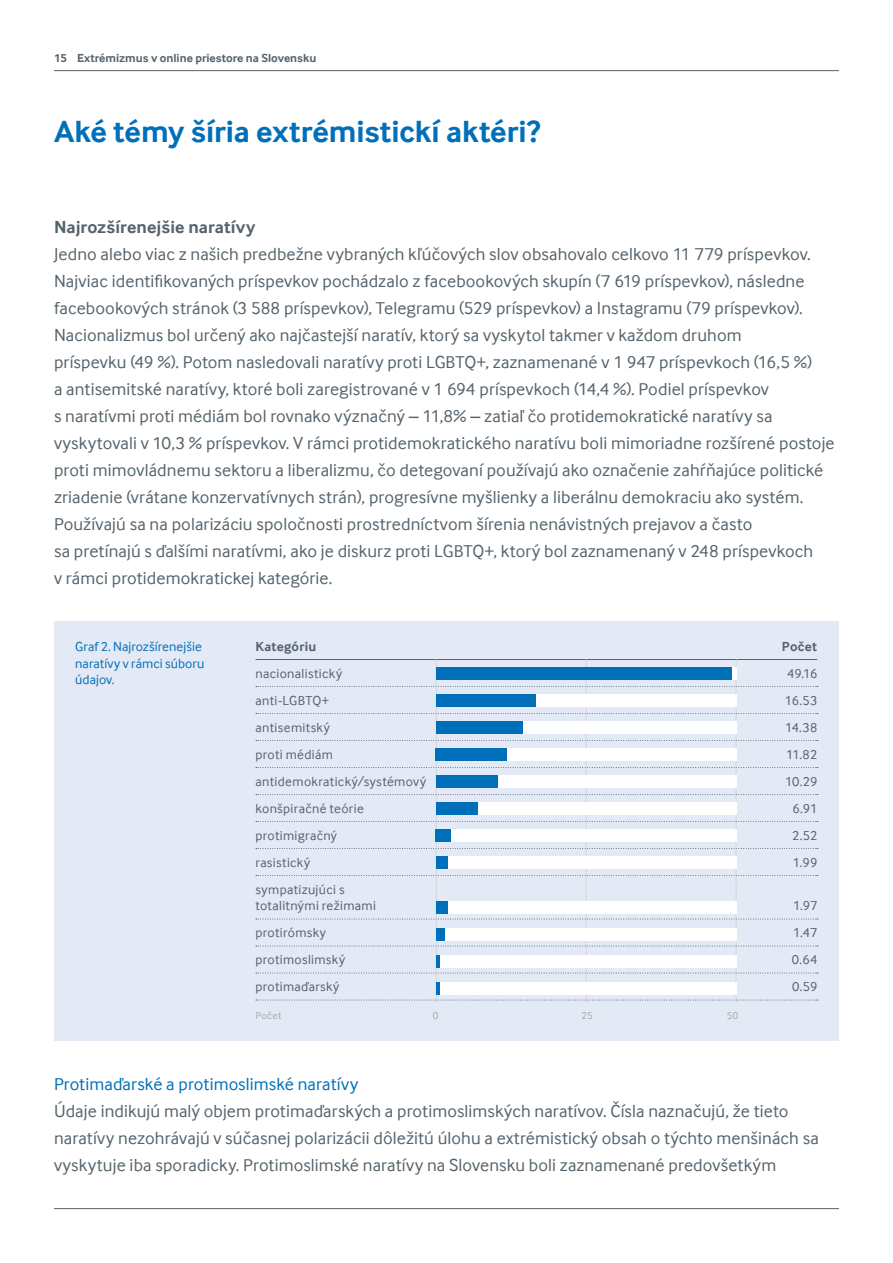
<style>
.page{position:relative;width:893px;height:1263px;background:#fff}
.page>*{position:absolute;margin:0;border:0;box-sizing:border-box;transform-origin:0 0}
.Section_heading{font:700 31.5px "Interface Corp";color:#006fb9}
.Body_copy___grey{font:18px/27px "Interface Corp";letter-spacing:.005em;color:#55636c}
.Body_copy___grey-2{font:18px "Interface Corp";letter-spacing:.005em;color:#006fb9}
.Body_copy___grey-3{font:700 18px "Interface Corp";letter-spacing:.005em;color:#55636c}
.Body_copy___grey-4{font:13.5px "Interface Corp";letter-spacing:.025em;color:#55636c}
.Body_copy___grey-5{font:13.5px/16.5px "Interface Corp";letter-spacing:.005em;color:#006fb9}
.Body_copy___grey-6{font:700 13.5px "Interface Corp";letter-spacing:.02em;color:#55636c}
.t1{font:700 12px "Interface Corp";color:#55636c}
.Bullet_list{font:10.5px "Interface Corp";letter-spacing:.02em;color:#a8aaa9}
</style>
<div class="page">
<hr style="left:54px;top:70px;width:785px;height:1px;background:#55636c">
<hr style="left:54px;top:1208px;width:785px;height:1px;background:#55636c">
<div style="left:54px;top:621px;width:785px;height:419px;background:#e3e9f5"></div>
<svg style="left:256px;top:659px;width:562px;height:343px"></svg>
<div style="left:436px;top:694px;width:99px;height:12px;background:#006fb9"></div>
<div style="left:436px;top:856px;width:12px;height:13px;background:#006fb9"></div>
<p class="t1" style="left:54px;top:51px;width:264px">15 Extrémizmus v online priestore na Slovensku</p>
<p class="Section_heading" style="left:54px;top:114px;width:488px">Aké témy šíria extrémistickí aktéri?</p>
<p class="Body_copy___grey-3" style="left:54px;top:217px;width:203px">Najrozšírenejšie naratívy</p>
<p class="Body_copy___grey" style="left:54px;top:241px;width:782px">Jedno alebo viac z našich predbežne vybraných kľúčových slov obsahovalo celkovo 11 779 príspevkov.<br>Najviac identifikovaných príspevkov pochádzalo z facebookových skupín (7 619 príspevkov), následne facebookových stránok (3 588 príspevkov), Telegramu (529 príspevkov) a Instagramu (79 príspevkov).<br>Nacionalizmus bol určený ako najčastejší naratív, ktorý sa vyskytol takmer v každom druhom<br>príspevku (49 %). Potom nasledovali naratívy proti LGBTQ+, zaznamenané v 1 947 príspevkoch (16,5 %)<br>a antisemitské naratívy, ktoré boli zaregistrované v 1 694 príspevkoch (14,4 %). Podiel príspevkov<br>s naratívmi proti médiám bol rovnako význačný – 11,8% – zatiaľ čo protidemokratické naratívy sa vyskytovali v 10,3 % príspevkov. V rámci protidemokratického naratívu boli mimoriadne rozšírené postoje proti mimovládnemu sektoru a liberalizmu, čo detegovaní používajú ako označenie zahŕňajúce politické zriadenie (vrátane konzervatívnych strán), progresívne myšlienky a liberálnu demokraciu ako systém.<br>Používajú sa na polarizáciu spoločnosti prostredníctvom šírenia nenávistných prejavov a často<br>sa pretínajú s ďalšími naratívmi, ako je diskurz proti LGBTQ+, ktorý bol zaznamenaný v 248 príspevkoch<br>v rámci protidemokratickej kategórie.</p>
<p class="Body_copy___grey-5" style="left:75px;top:638px;width:131px">Graf 2. Najrozšírenejšie naratívy v rámci súboru údajov.</p>
<p class="Body_copy___grey-6" style="left:256px;top:638px;width:62px">Kategóriu</p>
<p class="Body_copy___grey-6" style="left:782px;top:638px;width:37px">Počet</p>
<p class="Body_copy___grey-4" style="left:256px;top:665px;width:88px">nacionalistický</p>
<p class="Body_copy___grey-4" style="left:787px;top:665px;width:32px">49.16</p>
<p class="Body_copy___grey-4" style="left:256px;top:692px;width:75px">anti-LGBTQ+</p>
<p class="Body_copy___grey-4" style="left:785px;top:692px;width:34px">16.53</p>
<p class="Body_copy___grey-4" style="left:256px;top:719px;width:76px">antisemitský</p>
<p class="Body_copy___grey-4" style="left:785px;top:719px;width:34px">14.38</p>
<p class="Body_copy___grey-4" style="left:256px;top:746px;width:79px">proti médiám</p>
<p class="Body_copy___grey-4" style="left:786px;top:746px;width:33px">11.82</p>
<p class="Body_copy___grey-4" style="left:256px;top:773px;width:172px">antidemokratický/systémový</p>
<p class="Body_copy___grey-4" style="left:785px;top:773px;width:34px">10.29</p>
<p class="Body_copy___grey-4" style="left:256px;top:800px;width:110px">konšpiračné teórie</p>
<p class="Body_copy___grey-4" style="left:792px;top:800px;width:26px">6.91</p>
<p class="Body_copy___grey-4" style="left:256px;top:827px;width:83px">protimigračný</p>
<p class="Body_copy___grey-4" style="left:792px;top:827px;width:27px">2.52</p>
<p class="Body_copy___grey-4" style="left:256px;top:854px;width:56px">rasistický</p>
<p class="Body_copy___grey-4" style="left:793px;top:854px;width:26px">1.99</p>
<p class="Body_copy___grey-4" style="left:256px;top:881px;width:90px">sympatizujúci s</p>
<p class="Body_copy___grey-4" style="left:256px;top:898px;width:122px">totalitnými režimami</p>
<p class="Body_copy___grey-4" style="left:793px;top:898px;width:26px">1.97</p>
<p class="Body_copy___grey-4" style="left:256px;top:925px;width:72px">protirómsky</p>
<p class="Body_copy___grey-4" style="left:793px;top:925px;width:26px">1.47</p>
<p class="Body_copy___grey-4" style="left:256px;top:952px;width:91px">protimoslimský</p>
<p class="Body_copy___grey-4" style="left:792px;top:952px;width:27px">0.64</p>
<p class="Body_copy___grey-4" style="left:256px;top:979px;width:85px">protimaďarský</p>
<p class="Body_copy___grey-4" style="left:792px;top:979px;width:27px">0.59</p>
<p class="Bullet_list" style="left:256px;top:1010px;width:27px">Počet</p>
<p class="Bullet_list" style="left:433px;top:1010px;width:7px">0</p>
<p class="Bullet_list" style="left:581px;top:1010px;width:13px">25</p>
<p class="Bullet_list" style="left:727px;top:1010px;width:13px">50</p>
<p class="Body_copy___grey-2" style="left:54px;top:1073px;width:306px">Protimaďarské a protimoslimské naratívy</p>
<p class="Body_copy___grey" style="left:54px;top:1097px;width:766px">Údaje indikujú malý objem protimaďarských a protimoslimských naratívov. Čísla naznačujú, že tieto naratívy nezohrávajú v súčasnej polarizácii dôležitú úlohu a extrémistický obsah o týchto menšinách sa vyskytuje iba sporadicky. Protimoslimské naratívy na Slovensku boli zaznamenané predovšetkým</p>
</div>
